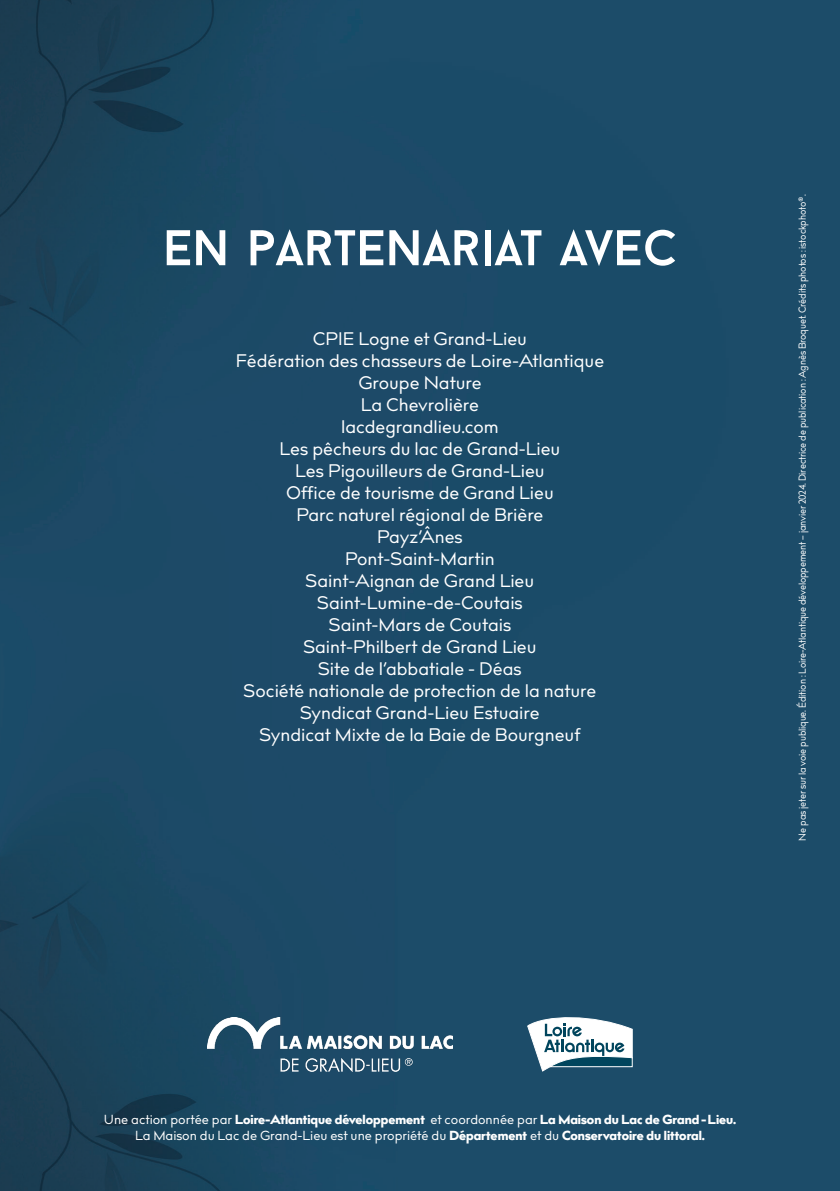
<style>
.page{position:relative;width:840px;height:1191px;background:#fff}
.page>*{position:absolute;margin:0;border:0;box-sizing:border-box;transform-origin:0 0}
.t1{font:50px "Baron Neue";color:#fff}
.Adresse{font:18px "billcorporatemedium";color:#fff}
.Adresse-2{font:13px "billcorporatemedium super";color:#fff}
.Adresse-3{font:13px "billcorporatemedium";color:#fff}
.t2{font:10px "billcorporatemedium";letter-spacing:-.01em;color:#fff;scale:.92 1}
.s1{font-family:"billcorporatemedium"}
.s2{font-family:"billcorporatemedium super"}
</style>
<div class="page">
<img style="left:0;top:0;width:839px;height:1191px">
<svg style="left:526px;top:1014px;width:107px;height:58px"></svg>
<img style="left:207px;top:1017px;width:245px;height:54px">
<p class="t1" style="left:163px;top:216px;width:515px">EN PARTENARIAT AVEC</p>
<p class="Adresse" style="left:313px;top:326px;width:215px">CPIE Logne et Grand-Lieu</p>
<p class="Adresse" style="left:235px;top:348px;width:370px">Fédération des chasseurs de Loire-Atlantique</p>
<p class="Adresse" style="left:358px;top:370px;width:125px">Groupe Nature</p>
<p class="Adresse" style="left:360px;top:392px;width:120px">La Chevrolière</p>
<p class="Adresse" style="left:341px;top:414px;width:159px">lacdegrandlieu.com</p>
<p class="Adresse" style="left:279px;top:436px;width:282px">Les pêcheurs du lac de Grand-Lieu</p>
<p class="Adresse" style="left:295px;top:458px;width:251px">Les Pigouilleurs de Grand-Lieu</p>
<p class="Adresse" style="left:286px;top:480px;width:269px">Office de tourisme de Grand Lieu</p>
<p class="Adresse" style="left:296px;top:502px;width:248px">Parc naturel régional de Brière</p>
<p class="Adresse" style="left:377px;top:524px;width:87px">Payz’Ânes</p>
<p class="Adresse" style="left:345px;top:546px;width:151px">Pont-Saint-Martin</p>
<p class="Adresse" style="left:305px;top:568px;width:230px">Saint-Aignan de Grand Lieu</p>
<p class="Adresse" style="left:317px;top:590px;width:207px">Saint-Lumine-de-Coutais</p>
<p class="Adresse" style="left:328px;top:612px;width:184px">Saint-Mars de Coutais</p>
<p class="Adresse" style="left:303px;top:634px;width:235px">Saint-Philbert de Grand Lieu</p>
<p class="Adresse" style="left:318px;top:656px;width:205px">Site de l’abbatiale - Déas</p>
<p class="Adresse" style="left:243px;top:678px;width:354px">Société nationale de protection de la nature</p>
<p class="Adresse" style="left:300px;top:700px;width:241px">Syndicat Grand-Lieu Estuaire</p>
<p class="Adresse" style="left:259px;top:722px;width:322px">Syndicat Mixte de la Baie de Bourgneuf</p>
<p class="t2" style="left:794px;top:840px;width:703px;rotate:-90deg">Ne pas jeter sur la voie publique. Édition : Loire-Atlantique développement – janvier 2024. Directrice de publication : Agnès Broquet. Crédits photos : istockphoto®.</p>
<p class="Adresse-2" style="left:104px;top:1110px;width:633px"><span class="s1">Une action portée par</span> Loire-Atlantique développement <span class="s1">et coordonnée par</span> La Maison du Lac de Grand-Lieu.</p>
<p class="Adresse-3" style="left:135px;top:1126px;width:571px">La Maison du Lac de Grand-Lieu est une propriété du <span class="s2">Département</span> et du <span class="s2">Conservatoire du littoral.</span></p>
</div>
